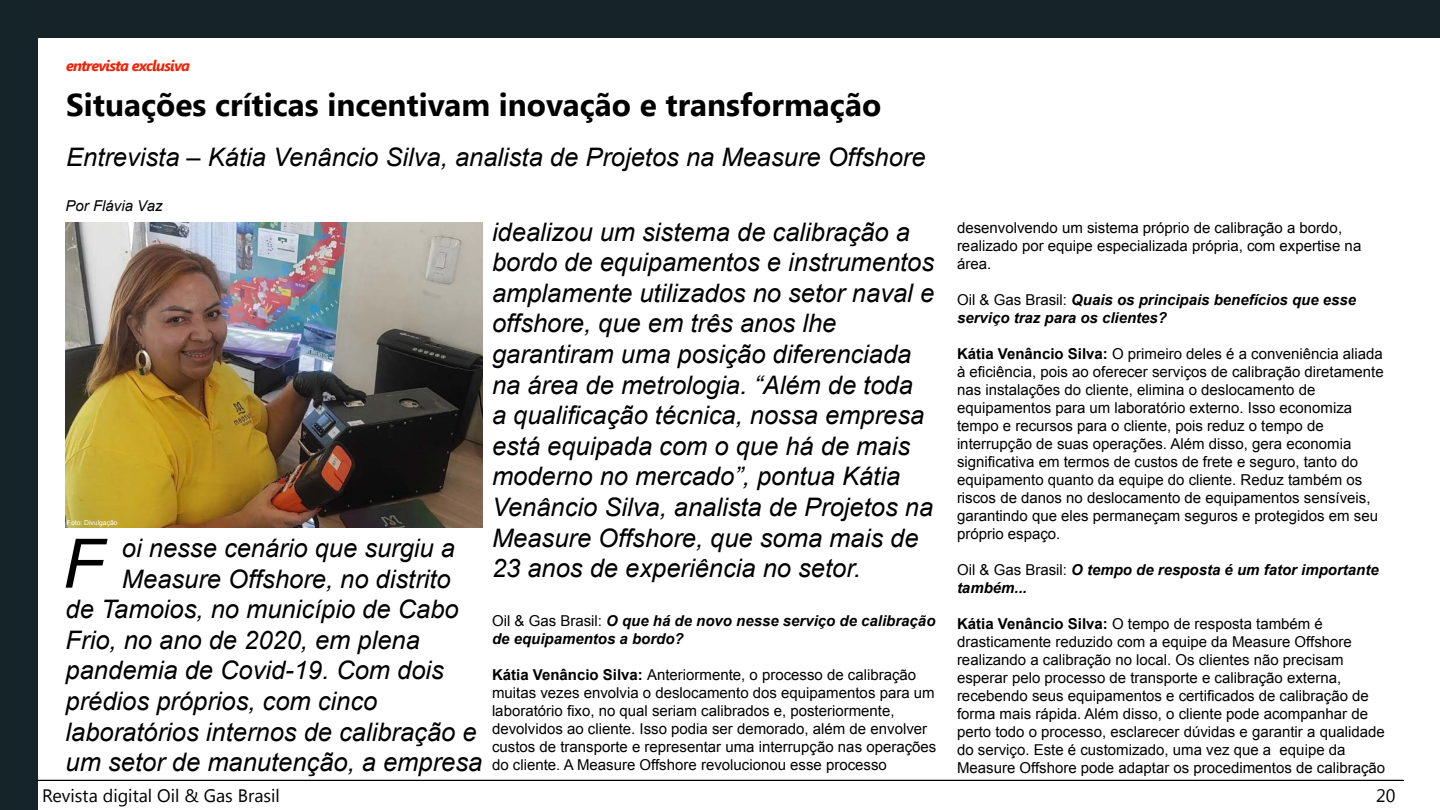
<style>
.page{position:relative;width:1440px;height:810px;background:#fff}
.page>*{position:absolute;margin:0;border:0;box-sizing:border-box;transform-origin:0 0}
.t1{font:italic 68.25px "Arial";color:#000}
.t2{font:700 31.5px "Segoe UI";color:#000}
.t3{font:italic 25.5px/30.6px "Arial";color:#000}
.t4{font:18px "Segoe UI Emoji";color:#000}
.t5{font:15px/18px "Arial";color:#000}
.t6{font:italic 700 15px/18px "Arial";color:#000}
.t7{font:italic 700 15px "Segoe UI";letter-spacing:-.05em;color:#f41f04}
.t8{font:italic 15px "Arial";color:#000}
.t9{font:6.75px "Arial";color:#fff}
.s1{font-weight:400;font-style:normal}
.s2{font-weight:700}
</style>
<div class="page">
<div style="left:0;top:0;width:38px;height:810px;background:#142428"></div>
<div style="left:35px;top:0;width:1405px;height:38px;background:#162427"></div>
<svg style="left:37px;top:780px;width:1367px;height:1px"></svg>
<img style="left:66px;top:222px;width:417px;height:305px">
<p class="t7" style="left:66px;top:57px;width:125px">entrevista exclusiva</p>
<h2 class="t2" style="left:66px;top:87px;width:817px">Situações críticas incentivam inovação e transformação</h2>
<h3 class="t3" style="left:66px;top:142px;width:861px">Entrevista – Kátia Venâncio Silva, analista de Projetos na Measure Offshore</h3>
<p class="t8" style="left:66px;top:196px;width:98px">Por Flávia Vaz</p>
<p class="t9" style="left:67px;top:518px;width:52px">Foto: Divulgação</p>
<h1 class="t1" style="left:63px;top:520px;width:43px">F</h1>
<h3 class="t3" style="left:122px;top:533px;width:335px">oi nesse cenário que surgiu a</h3>
<h3 class="t3" style="left:122px;top:564px;width:330px">Measure Offshore, no distrito</h3>
<h3 class="t3" style="left:66px;top:594px;width:395px">de Tamoios, no município de Cabo</h3>
<h3 class="t3" style="left:66px;top:625px;width:356px">Frio, no ano de 2020, em plena</h3>
<h3 class="t3" style="left:66px;top:656px;width:380px">pandemia de Covid-19. Com dois</h3>
<h3 class="t3" style="left:66px;top:686px;width:313px">prédios próprios, com cinco</h3>
<h3 class="t3" style="left:66px;top:717px;width:413px">laboratórios internos de calibração e</h3>
<h3 class="t3" style="left:66px;top:747px;width:418px">um setor de manutenção, a empresa</h3>
<p class="t4" style="left:62px;top:783px;width:28px">❖▲▼</p>
<p class="t4" style="left:175px;top:783px;width:6px">●</p>
<p class="t4" style="left:225px;top:783px;width:56px">▲ ▲●</p>
<p class="t3" style="left:492px;top:217px;width:444px">idealizou um sistema de calibração a bordo de equipamentos e instrumentos amplamente utilizados no setor naval e offshore, que em três anos lhe garantiram uma posição diferenciada na área de metrologia. “Além de toda<br>a qualificação técnica, nossa empresa está equipada com o que há de mais moderno no mercado”, pontua Kátia Venâncio Silva, analista de Projetos na Measure Offshore, que soma mais de 23 anos de experiência no setor.</p>
<p class="t6" style="left:492px;top:612px;width:445px"><span class="s1">Oil &amp; Gas Brasil:</span> O que há de novo nesse serviço de calibração de equipamentos a bordo?</p>
<p class="t5" style="left:492px;top:666px;width:446px"><span class="s2">Kátia Venâncio Silva:</span> Anteriormente, o processo de calibração muitas vezes envolvia o deslocamento dos equipamentos para um laboratório fixo, no qual seriam calibrados e, posteriormente, devolvidos ao cliente. Isso podia ser demorado, além de envolver custos de transporte e representar uma interrupção nas operações do cliente. A Measure Offshore revolucionou esse processo</p>
<p class="t5" style="left:957px;top:219px;width:406px">desenvolvendo um sistema próprio de calibração a bordo, realizado por equipe especializada própria, com expertise na área.</p>
<p class="t6" style="left:957px;top:291px;width:401px"><span class="s1">Oil &amp; Gas Brasil:</span> Quais os principais benefícios que esse serviço traz para os clientes?</p>
<p class="t5" style="left:957px;top:345px;width:428px"><span class="s2">Kátia Venâncio Silva:</span> O primeiro deles é a conveniência aliada à eficiência, pois ao oferecer serviços de calibração diretamente nas instalações do cliente, elimina o deslocamento de equipamentos para um laboratório externo. Isso economiza tempo e recursos para o cliente, pois reduz o tempo de interrupção de suas operações. Além disso, gera economia significativa em termos de custos de frete e seguro, tanto do equipamento quanto da equipe do cliente. Reduz também os riscos de danos no deslocamento de equipamentos sensíveis, garantindo que eles permaneçam seguros e protegidos em seu próprio espaço.</p>
<p class="t6" style="left:957px;top:561px;width:423px"><span class="s1">Oil &amp; Gas Brasil:</span> O tempo de resposta é um fator importante também...</p>
<p class="t5" style="left:957px;top:615px;width:430px"><span class="s2">Kátia Venâncio Silva:</span> O tempo de resposta também é drasticamente reduzido com a equipe da Measure Offshore realizando a calibração no local. Os clientes não precisam esperar pelo processo de transporte e calibração externa, recebendo seus equipamentos e certificados de calibração de forma mais rápida. Além disso, o cliente pode acompanhar de perto todo o processo, esclarecer dúvidas e garantir a qualidade do serviço. Este é customizado, uma vez que a equipe da Measure Offshore pode adaptar os procedimentos de calibração</p>
</div>
